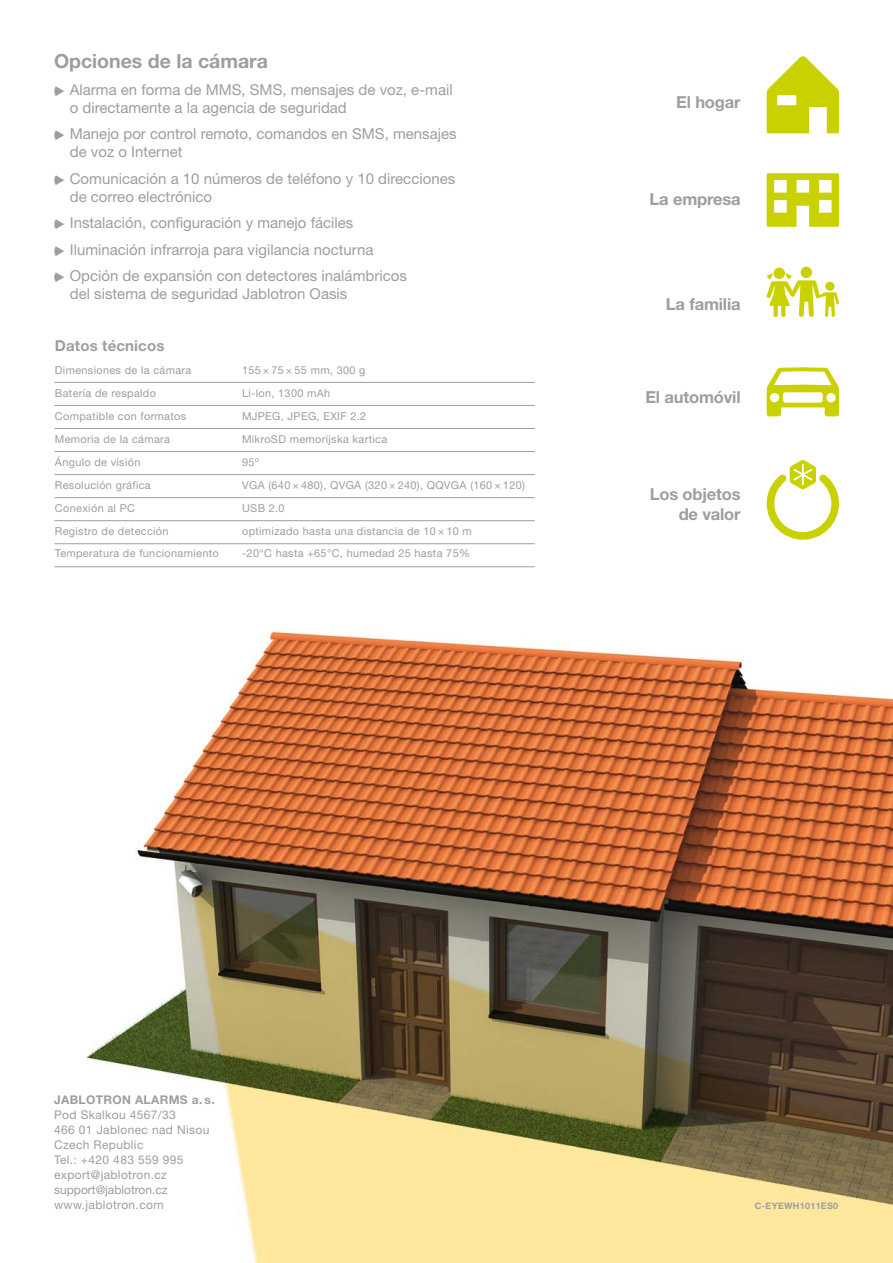
<style>
.page{position:relative;width:893px;height:1263px;background:#fff}
.page>*{position:absolute;margin:0;border:0;box-sizing:border-box;transform-origin:0 0}
.t1{font:700 19.5px "Helvetica Neue LT Pro";color:#9c9e9f}
.t2{font:700 16.5px/19.8px "Helvetica Neue LT Pro";letter-spacing:-.01em;color:#9c9e9f;text-align:right}
.t3{font:15px/18px "Helvetica Neue LT Pro";color:#9c9e9f}
.t4{font:700 15px "Helvetica Neue LT Pro";letter-spacing:.01em;color:#9c9e9f}
.t5{font:12px/15px "Helvetica Neue CE";letter-spacing:.03em;color:#9c9e9f}
.t6{font:700 12px "Helvetica Neue CE";letter-spacing:.03em;color:#9c9e9f}
.t7{font:10.95px "Helvetica Neue LT Pro";letter-spacing:.03em;color:#9c9e9f}
.t8{font:700 9px "Helvetica Neue CE";letter-spacing:.03em;color:#9c9e9f}
.s1{font-family:"Jablosip";font-size:13.5px}
</style>
<div class="page">
<img style="left:87px;top:629px;width:806px;height:634px">
<hr style="left:54px;top:382px;width:481px;height:1px;background:#9c9e9f">
<hr style="left:54px;top:405px;width:481px;height:1px;background:#9c9e9f">
<hr style="left:54px;top:428px;width:481px;height:1px;background:#9c9e9f">
<hr style="left:54px;top:451px;width:481px;height:1px;background:#9c9e9f">
<hr style="left:54px;top:474px;width:481px;height:1px;background:#9c9e9f">
<hr style="left:54px;top:497px;width:481px;height:1px;background:#9c9e9f">
<hr style="left:54px;top:520px;width:481px;height:1px;background:#9c9e9f">
<hr style="left:54px;top:543px;width:481px;height:1px;background:#9c9e9f">
<hr style="left:54px;top:566px;width:481px;height:1px;background:#9c9e9f">
<svg style="left:767px;top:460px;width:72px;height:80px"></svg>
<svg style="left:767px;top:56px;width:72px;height:77px"></svg>
<svg style="left:767px;top:173px;width:72px;height:54px"></svg>
<svg style="left:767px;top:367px;width:72px;height:49px"></svg>
<div style="left:801px;top:267px;width:11px;height:11px;background:#c9d200;border-radius:50%"></div>
<div style="left:773px;top:268px;width:12px;height:11px;background:#c9d200;border-radius:50%"></div>
<svg style="left:766px;top:273px;width:73px;height:44px"></svg>
<h1 class="t1" style="left:54px;top:49px;width:216px">Opciones de la cámara</h1>
<p class="t3" style="left:70px;top:80px;width:384px;text-indent:-16px"><span class="s1">A</span> Alarma en forma de MMS, SMS, mensajes de voz, e-mail o directamente a la agencia de seguridad</p>
<p class="t3" style="left:70px;top:125px;width:388px;text-indent:-16px"><span class="s1">A</span> Manejo por control remoto, comandos en SMS, mensajes de voz o Internet</p>
<p class="t3" style="left:70px;top:169px;width:387px;text-indent:-16px"><span class="s1">A</span> Comunicación a 10 números de teléfono y 10 direcciones de correo electrónico</p>
<p class="t3" style="left:54px;top:209px;width:354px;line-height:26.5px"><span class="s1">A</span> Instalación, configuración y manejo fáciles<br><span class="s1">A</span> Iluminación infrarroja para vigilancia nocturna<br><span class="s1">A</span> Opción de expansión con detectores inalámbricos</p>
<p class="t3" style="left:70px;top:285px;width:279px">del sistema de seguridad Jablotron Oasis</p>
<p class="t4" style="left:55px;top:336px;width:111px">Datos técnicos</p>
<p class="t7" style="left:55px;top:363px;width:138px">Dimensiones de la cámara</p>
<p class="t7" style="left:242px;top:363px;width:125px">155 × 75 × 55 mm, 300 g</p>
<p class="t7" style="left:55px;top:386px;width:103px">Batería de respaldo</p>
<p class="t7" style="left:242px;top:386px;width:90px">Li-lon, 1300 mAh</p>
<p class="t7" style="left:55px;top:409px;width:133px">Compatible con formatos</p>
<p class="t7" style="left:242px;top:409px;width:126px">MJPEG, JPEG, EXIF 2.2</p>
<p class="t7" style="left:55px;top:432px;width:117px">Memoria de la cámara</p>
<p class="t7" style="left:242px;top:432px;width:147px">MikroSD memorijska kartica</p>
<p class="t7" style="left:55px;top:455px;width:87px">Ángulo de visión</p>
<p class="t7" style="left:242px;top:455px;width:18px">95º</p>
<p class="t7" style="left:55px;top:478px;width:97px">Resolución gráfica</p>
<p class="t7" style="left:242px;top:478px;width:284px">VGA (640 × 480), QVGA (320 × 240), QQVGA (160 × 120)</p>
<p class="t7" style="left:55px;top:501px;width:82px">Conexión al PC</p>
<p class="t7" style="left:242px;top:501px;width:44px">USB 2.0</p>
<p class="t7" style="left:55px;top:524px;width:115px">Registro de detección</p>
<p class="t7" style="left:242px;top:524px;width:231px">optimizado hasta una distancia de 10 × 10 m</p>
<p class="t7" style="left:55px;top:547px;width:165px">Temperatura de funcionamiento</p>
<p class="t7" style="left:242px;top:547px;width:229px">-20°C hasta +65°C, humedad 25 hasta 75%</p>
<p class="t2" style="left:676px;top:92px;width:66px">El hogar</p>
<p class="t2" style="left:650px;top:188px;width:93px">La empresa</p>
<p class="t2" style="left:666px;top:294px;width:76px">La familia</p>
<p class="t2" style="left:645px;top:386px;width:97px">El automóvil</p>
<p class="t2" style="left:650px;top:484px;width:92px">Los objetos de valor</p>
<p class="t6" style="left:54px;top:1092px;width:162px">JABLOTRON ALARMS a. s.</p>
<p class="t5" style="left:54px;top:1107px;width:157px">Pod Skalkou 4567/33<br>466 01 Jablonec nad Nisou<br>Czech Republic<br>Tel.: +420 483 559 995 export@jablotron.cz support@jablotron.cz www.jablotron.com</p>
<p class="t8" style="left:755px;top:1200px;width:85px">C-EYEWH1011ES0</p>
</div>
